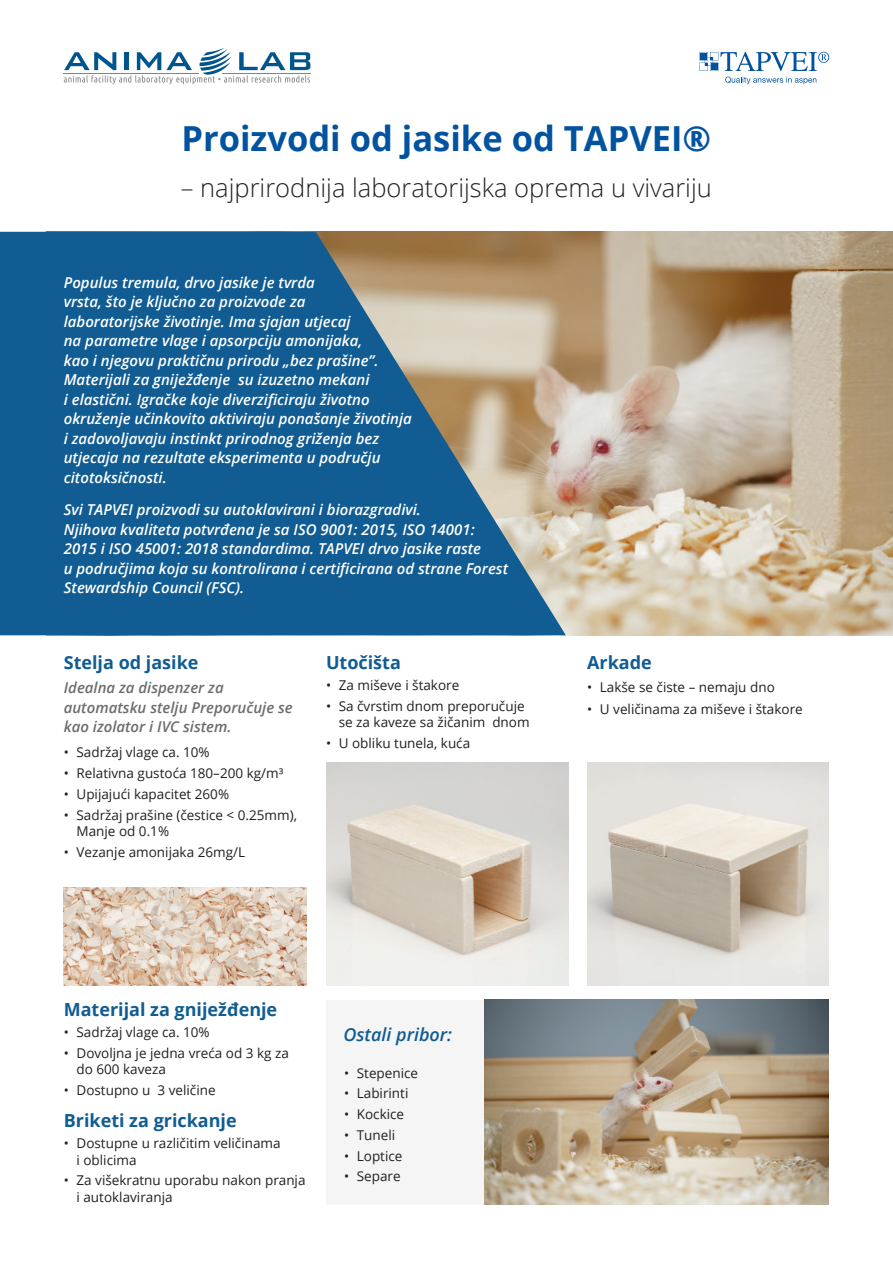
<style>
.page{position:relative;width:893px;height:1263px;background:#fff}
.page>*{position:absolute;margin:0;border:0;box-sizing:border-box;transform-origin:0 0}
.t1{font:700 34.5px "Open Sans";color:#0153a0}
.t2{font:300 25.5px "Open Sans";color:#231f20}
.tytul{font:700 18px "Open Sans";color:#105c93}
.tytul-2{font:italic 600 18px "Open Sans";color:#105c93}
.t3{font:italic 600 15px/19.5px "Open Sans";color:#fff}
.lead{font:italic 600 15px/19.5px "Open Sans";color:#6c6d70}
.t4{font:13.5px/16.5px "Open Sans";color:#231f20}
</style>
<div class="page">
<img style="left:566px;top:232px;width:327px;height:403px">
<svg style="left:0;top:232px;width:566px;height:403px;background:#376d91"></svg>
<img style="left:64px;top:887px;width:242px;height:98px">
<img style="left:326px;top:762px;width:242px;height:223px">
<img style="left:587px;top:762px;width:242px;height:223px">
<div style="left:326px;top:1000px;width:503px;height:204px;background:#f5f5f6"></div>
<img style="left:485px;top:1000px;width:344px;height:204px">
<svg style="left:699px;top:52px;width:130px;height:19px"></svg>
<svg style="left:725px;top:77px;width:91px;height:7px"></svg>
<svg style="left:64px;top:48px;width:246px;height:36px"></svg>
<p class="t1" style="left:181px;top:114px;width:531px">Proizvodi od jasike od TAPVEI®</p>
<p class="t2" style="left:181px;top:170px;width:532px">– najprirodnija laboratorijska oprema u vivariju</p>
<p class="t3" style="left:64px;top:272px;width:350px">Populus tremula, drvo jasike je tvrda<br>vrsta, što je ključno za proizvode za<br>laboratorijske životinje. Ima sjajan utjecaj<br>na parametre vlage i apsorpciju amonijaka,<br>kao i njegovu praktičnu prirodu „bez prašine”.<br>Materijali za gniježđenje su izuzetno mekani<br>i elastični. Igračke koje diverzificiraju životno okruženje učinkovito aktiviraju ponašanje životinja i zadovoljavaju instinkt prirodnog griženja bez utjecaja na rezultate eksperimenta u području citotoksičnosti.</p>
<p class="t3" style="left:64px;top:500px;width:446px">Svi TAPVEI proizvodi su autoklavirani i biorazgradivi.<br>Njihova kvaliteta potvrđena je sa ISO 9001: 2015, ISO 14001:<br>2015 i ISO 45001: 2018 standardima. TAPVEI drvo jasike raste<br>u područjima koja su kontrolirana i certificirana od strane Forest Stewardship Council (FSC).</p>
<p class="tytul" style="left:64px;top:650px;width:136px">Stelja od jasike</p>
<p class="lead" style="left:64px;top:678px;width:231px">Idealna za dispenzer za automatsku stelju Preporučuje se kao izolator i IVC sistem.</p>
<p class="t4" style="left:64px;top:744px;width:147px">• Sadržaj vlage ca. 10%</p>
<p class="t4" style="left:64px;top:764px;width:221px">• Relativna gustoća 180–200 kg/m³</p>
<p class="t4" style="left:64px;top:785px;width:167px">• Upijajući kapacitet 260%</p>
<p class="t4" style="left:77px;top:806px;width:222px;text-indent:-13px">• Sadržaj prašine (čestice &lt; 0.25mm),<br>Manje od 0.1%</p>
<p class="t4" style="left:64px;top:843px;width:183px">• Vezanje amonijaka 26mg/L</p>
<p class="tytul" style="left:326px;top:650px;width:76px">Utočišta</p>
<p class="t4" style="left:326px;top:677px;width:135px">• Za miševe i štakore</p>
<p class="t4" style="left:339px;top:697px;width:192px;text-indent:-13px">• Sa čvrstim dnom preporučuje se za kaveze sa žičanim dnom</p>
<p class="t4" style="left:326px;top:735px;width:146px">• U obliku tunela, kuća</p>
<p class="tytul" style="left:64px;top:997px;width:215px">Materijal za gniježđenje</p>
<p class="t4" style="left:64px;top:1023px;width:147px">• Sadržaj vlage ca. 10%</p>
<p class="t4" style="left:77px;top:1044px;width:214px;text-indent:-13px">• Dovoljna je jedna vreća od 3 kg za do 600 kaveza</p>
<p class="t4" style="left:64px;top:1081px;width:153px">• Dostupno u 3 veličine</p>
<p class="tytul" style="left:64px;top:1108px;width:174px">Briketi za grickanje</p>
<p class="t4" style="left:77px;top:1135px;width:206px;text-indent:-13px">• Dostupne u različitim veličinama i oblicima</p>
<p class="t4" style="left:77px;top:1172px;width:231px;text-indent:-13px">• Za višekratnu uporabu nakon pranja i autoklaviranja</p>
<p class="tytul-2" style="left:343px;top:1022px;width:110px">Ostali pribor:</p>
<p class="t4" style="left:344px;top:1064px;width:76px">• Stepenice</p>
<p class="t4" style="left:344px;top:1085px;width:66px">• Labirinti</p>
<p class="t4" style="left:344px;top:1105px;width:62px">• Kockice</p>
<p class="t4" style="left:344px;top:1126px;width:53px">• Tuneli</p>
<p class="t4" style="left:344px;top:1147px;width:60px">• Loptice</p>
<p class="t4" style="left:344px;top:1168px;width:58px">• Separe</p>
<p class="tytul" style="left:587px;top:650px;width:66px">Arkade</p>
<p class="t4" style="left:587px;top:678px;width:189px">• Lakše se čiste – nemaju dno</p>
<p class="t4" style="left:587px;top:700px;width:217px">• U veličinama za miševe i štakore</p>
</div>
